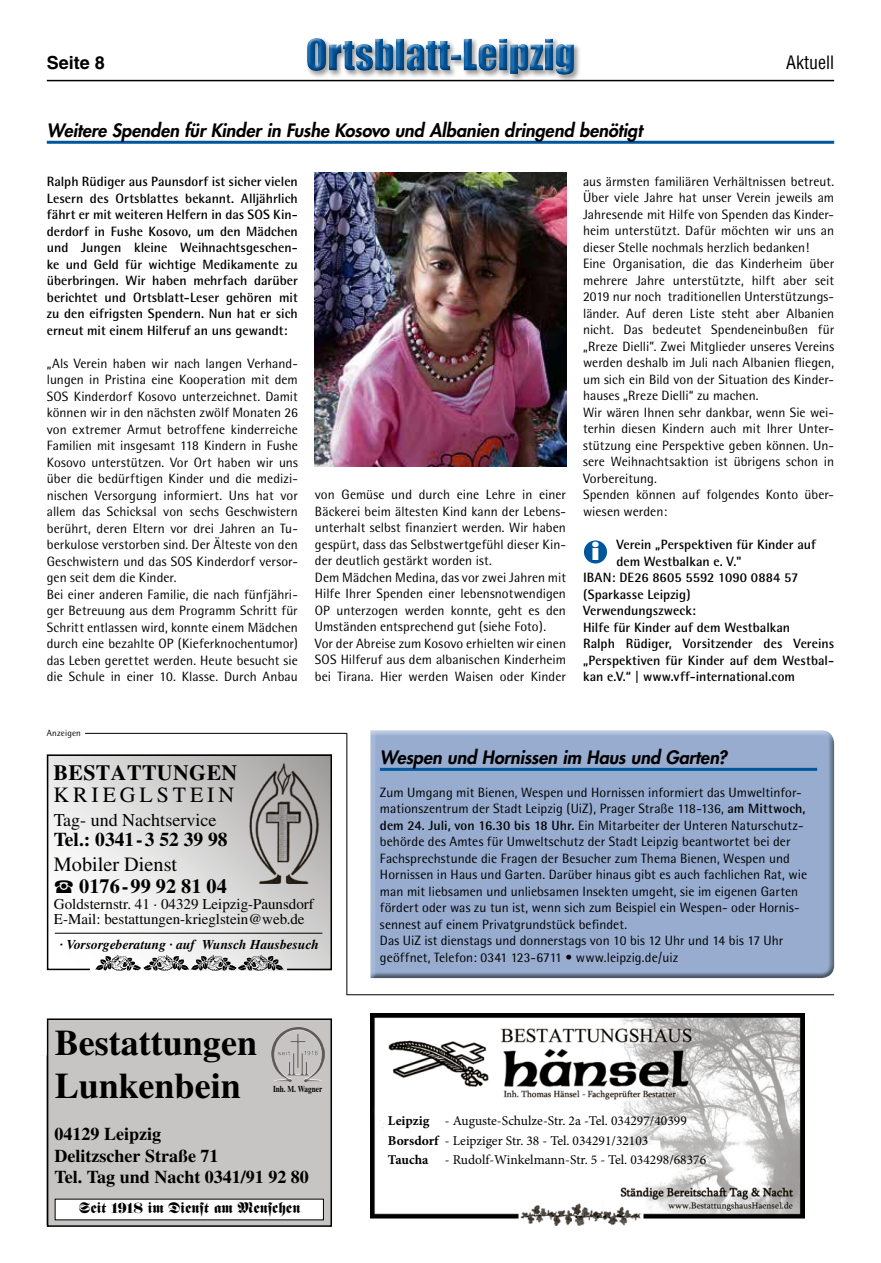
<style>
.page{position:relative;width:881px;height:1263px;background:#fff}
.page>*{position:absolute;margin:0;border:0;box-sizing:border-box;transform-origin:0 0}
.t1{font:700 36px/43.2px "Times";color:#000}
.t2{font:800 22.5px "Futura";color:#fff}
.t3{font:700 21.75px "Times";letter-spacing:.02em;color:#000}
.t4{font:21.75px "Times";letter-spacing:.18em;color:#000}
.t5{font:20.25px "Times";color:#000}
.t6{font:700 20.25px "Times";color:#000}
.t7{font:700 19.5px "Times";color:#000}
.t8{font:italic 800 18px "Futura";letter-spacing:-.005em;color:#000}
.t9{font:700 18px/21.6px "Times";color:#000}
.t10{font:18px "Times";color:#000}
.t11{font:condensed 18px "Helvetica";color:#000}
.t12{font:700 18px "Helvetica";color:#000}
.t13{font:15px/15px "Times";color:#000}
.t14{font:15px "Fette Fraktur Dfr";color:#000}
.t15{font:13.5px/16.5px "Rotis Semi Sans";letter-spacing:.005em;color:#000}
.t16{font:700 13.5px/16.5px "Rotis Semi Sans";letter-spacing:.005em;color:#000;text-align:justify}
.t17{font:13.5px/19.5px "Minion Pro";color:#000}
.t18{font:italic 700 13.5px "Times";color:#000}
.t19{font:700 9px "Times";color:#000;scale:.8 1}
.t20{font:9px "Rotis Semi Sans";letter-spacing:.015em;color:#000}
.s1{font-weight:700}
</style>
<div class="page">
<div style="left:305px;top:36px;width:276px;height:46px;background:#000;opacity:.4"></div>
<div style="left:305px;top:37px;width:270px;height:39px;background:#000;opacity:.5"></div>
<hr style="left:47px;top:80px;width:786px;height:1px;background:#000">
<div style="left:48px;top:1019px;width:283px;height:207px;background:#c6c5c4"></div>
<div style="left:47px;top:1018px;width:285px;height:209px;border:2px solid #000"></div>
<div style="left:55px;top:1199px;width:268px;height:21px;background:#fff"></div>
<img style="left:271px;top:1027px;width:50px;height:55px">
<img style="left:370px;top:1013px;width:434px;height:213px">
<svg style="left:50px;top:757px;width:279px;height:210px"></svg>
<div style="left:47px;top:754px;width:285px;height:216px;border:2px solid #000"></div>
<hr style="left:55px;top:933px;width:267px;height:1px;background:#000">
<img style="left:241px;top:762px;width:82px;height:122px">
<svg style="left:91px;top:960px;width:195px;height:11px"></svg>
<svg style="left:95px;top:955px;width:188px;height:16px"></svg>
<hr style="left:85px;top:733px;width:262px;height:1px;background:#000">
<hr style="left:346px;top:994px;width:487px;height:1px;background:#000">
<hr style="left:346px;top:733px;width:1px;height:262px;background:#000">
<div style="left:583px;top:540px;width:24px;height:24px;background:#00569d;border-radius:50%"></div>
<div style="left:582px;top:539px;width:26px;height:26px;border:2px solid #fff;border-radius:50%"></div>
<img style="left:315px;top:173px;width:251px;height:293px">
<hr style="left:47px;top:141px;width:786px;height:3px;background:#00569d">
<div style="left:368px;top:728px;width:467px;height:248px;background:#fff;opacity:.55"></div>
<div style="left:368px;top:733px;width:467px;height:245px;background:#97accf"></div>
<hr style="left:380px;top:768px;width:436px;height:3px;background:#00569d">
<svg style="left:55px;top:880px;width:18px;height:13px"></svg>
<h3 class="t12" style="left:47px;top:52px;width:60px">Seite 8</h3>
<h3 class="t11" style="left:785px;top:51px;width:49px">Aktuell</h3>
<h3 class="t8" style="left:47px;top:118px;width:596px">Weitere Spenden für Kinder in Fushe Kosovo und Albanien dringend benötigt</h3>
<p class="t16" style="left:47px;top:173px;width:252px">Ralph Rüdiger aus Paunsdorf ist sicher vielen Lesern des Ortsblattes bekannt. Alljährlich fährt er mit weiteren Helfern in das SOS Kin&shy;derdorf in Fushe Kosovo, um den Mädchen und Jungen kleine Weihnachtsgeschen&shy;ke und Geld für wichtige Medikamente zu überbringen. Wir haben mehrfach darüber berichtet und Ortsblatt-Leser gehören mit zu den eifrigsten Spendern. Nun hat er sich erneut mit einem Hilferuf an uns gewandt:</p>
<p class="t15" style="left:47px;top:355px;width:252px">„Als Verein haben wir nach langen Verhand&shy;lungen in Pristina eine Kooperation mit dem SOS Kinderdorf Kosovo unterzeichnet. Damit können wir in den nächsten zwölf Monaten 26 von extremer Armut betroffene kinderreiche Familien mit insgesamt 118 Kindern in Fushe Kosovo unterstützen. Vor Ort haben wir uns über die bedürftigen Kinder und die medizi&shy;nischen Versorgung informiert. Uns hat vor allem das Schicksal von sechs Geschwistern berührt, deren Eltern vor drei Jahren an Tu&shy;berkulose verstorben sind. Der Älteste von den Geschwistern und das SOS Kinderdorf versor&shy;gen seit dem die Kinder.<br>Bei einer anderen Familie, die nach fünfjähri&shy;ger Betreuung aus dem Programm Schritt für Schritt entlassen wird, konnte einem Mädchen durch eine bezahlte OP (Kieferknochentumor) das Leben gerettet werden. Heute besucht sie die Schule in einer 10. Klasse. Durch Anbau</p>
<p class="t15" style="left:315px;top:486px;width:252px">von Gemüse und durch eine Lehre in einer Bäckerei beim ältesten Kind kann der Lebens&shy;unterhalt selbst finanziert werden. Wir haben gespürt, dass das Selbstwertgefühl dieser Kin&shy;der deutlich gestärkt worden ist.<br>Dem Mädchen Medina, das vor zwei Jahren mit Hilfe Ihrer Spenden einer lebensnotwendigen OP unterzogen werden konnte, geht es den Umständen entsprechend gut (siehe Foto).<br>Vor der Abreise zum Kosovo erhielten wir einen SOS Hilferuf aus dem albanischen Kinderheim bei Tirana. Hier werden Waisen oder Kinder</p>
<p class="t15" style="left:583px;top:173px;width:252px">aus ärmsten familiären Verhältnissen betreut.<br>Über viele Jahre hat unser Verein jeweils am Jahresende mit Hilfe von Spenden das Kinder&shy;heim unterstützt. Dafür möchten wir uns an dieser Stelle nochmals herzlich bedanken!<br>Eine Organisation, die das Kinderheim über mehrere Jahre unterstützte, hilft aber seit 2019 nur noch traditionellen Unterstützungs&shy;länder. Auf deren Liste steht aber Albanien nicht. Das bedeutet Spendeneinbußen für „Rreze Dielli”. Zwei Mitglieder unseres Vereins werden deshalb im Juli nach Albanien fliegen, um sich ein Bild von der Situation des Kinder&shy;hauses „Rreze Dielli“ zu machen.<br>Wir wären Ihnen sehr dankbar, wenn Sie wei&shy;terhin diesen Kindern auch mit Ihrer Unter&shy;stützung eine Perspektive geben können. Un&shy;sere Weihnachtsaktion ist übrigens schon in Vorbereitung.<br>Spenden können auf folgendes Konto über&shy;wiesen werden:</p>
<h2 class="t2" style="left:591px;top:538px;width:10px">i</h2>
<p class="t16" style="left:616px;top:536px;width:201px">Verein „Perspektiven für Kinder auf</p>
<p class="t16" style="left:616px;top:552px;width:127px">dem Westbalkan e. V."</p>
<p class="t16" style="left:583px;top:569px;width:217px">IBAN: DE26 8605 5592 1090 0884 57</p>
<p class="t16" style="left:583px;top:585px;width:109px">(Sparkasse Leipzig)</p>
<p class="t16" style="left:583px;top:602px;width:114px">Verwendungszweck:</p>
<p class="t16" style="left:583px;top:618px;width:208px">Hilfe für Kinder auf dem Westbalkan</p>
<p class="t16" style="left:583px;top:635px;width:252px">Ralph Rüdiger, Vorsitzender des Vereins</p>
<p class="t16" style="left:583px;top:651px;width:252px">„Perspektiven für Kinder auf dem Westbal-</p>
<p class="t16" style="left:583px;top:668px;width:213px">kan e.V.“ | www.vff-international.com</p>
<p class="t20" style="left:47px;top:727px;width:36px">Anzeigen</p>
<h3 class="t3" style="left:53px;top:760px;width:185px">BESTATTUNGEN</h3>
<h3 class="t4" style="left:53px;top:783px;width:182px">KRIEGLSTEIN</h3>
<h3 class="t10" style="left:54px;top:809px;width:164px">Tag- und Nachtservice</h3>
<h3 class="t7" style="left:54px;top:828px;width:175px">Tel.: 0341-3 52 39 98</h3>
<h3 class="t5" style="left:54px;top:853px;width:125px">Mobiler Dienst</h3>
<h3 class="t6" style="left:79px;top:874px;width:149px">0176-99 92 81 04</h3>
<p class="t13" style="left:54px;top:896px;width:261px">Goldsternstr. 41 · 04329 Leipzig-Paunsdorf<br>E-Mail: bestattungen-krieglstein@web.de</p>
<p class="t18" style="left:60px;top:936px;width:261px">· Vorsorgeberatung · auf Wunsch Hausbesuch</p>
<h1 class="t1" style="left:55px;top:1020px;width:203px">Bestattungen<br>Lunkenbein</h1>
<h3 class="t9" style="left:54px;top:1123px;width:256px">04129 Leipzig<br>Delitzscher Straße 71<br>Tel. Tag und Nacht 0341/91 92 80</h3>
<p class="t14" style="left:79px;top:1199px;width:223px">Seit 1918 im Dienst am Menschen</p>
<p class="t19" style="left:273px;top:1084px;width:63px">Inh. M. Wagner</p>
<h3 class="t8" style="left:380px;top:745px;width:348px">Wespen und Hornissen im Haus und Garten?</h3>
<p class="t15" style="left:380px;top:784px;width:428px">Zum Umgang mit Bienen, Wespen und Hornissen informiert das Umweltinfor&shy;mationszentrum der Stadt Leipzig (UiZ), Prager Straße 118-136, <span class="s1">am Mittwoch, dem 24. Juli, von 16.30 bis 18 Uhr.</span> Ein Mitarbeiter der Unteren Naturschutz&shy;behörde des Amtes für Umweltschutz der Stadt Leipzig beantwortet bei der Fachsprechstunde die Fragen der Besucher zum Thema Bienen, Wespen und Hornissen in Haus und Garten. Darüber hinaus gibt es auch fachlichen Rat, wie man mit liebsamen und unliebsamen Insekten umgeht, sie im eigenen Garten fördert oder was zu tun ist, wenn sich zum Beispiel ein Wespen- oder Hornis&shy;sennest auf einem Privatgrundstück befindet.<br>Das UiZ ist dienstags und donnerstags von 10 bis 12 Uhr und 14 bis 17 Uhr geöffnet, Telefon: 0341 123-6711 • www.leipzig.de/uiz</p>
<p class="t17" style="left:388px;top:1111px;width:320px"><span class="s1">Leipzig</span> - Auguste-Schulze-Str. 2a -Tel. 034297/40399<br><span class="s1">Borsdorf</span> - Leipziger Str. 38 - Tel. 034291/32103<br><span class="s1">Taucha</span> - Rudolf-Winkelmann-Str. 5 - Tel. 034298/68376</p>
</div>
